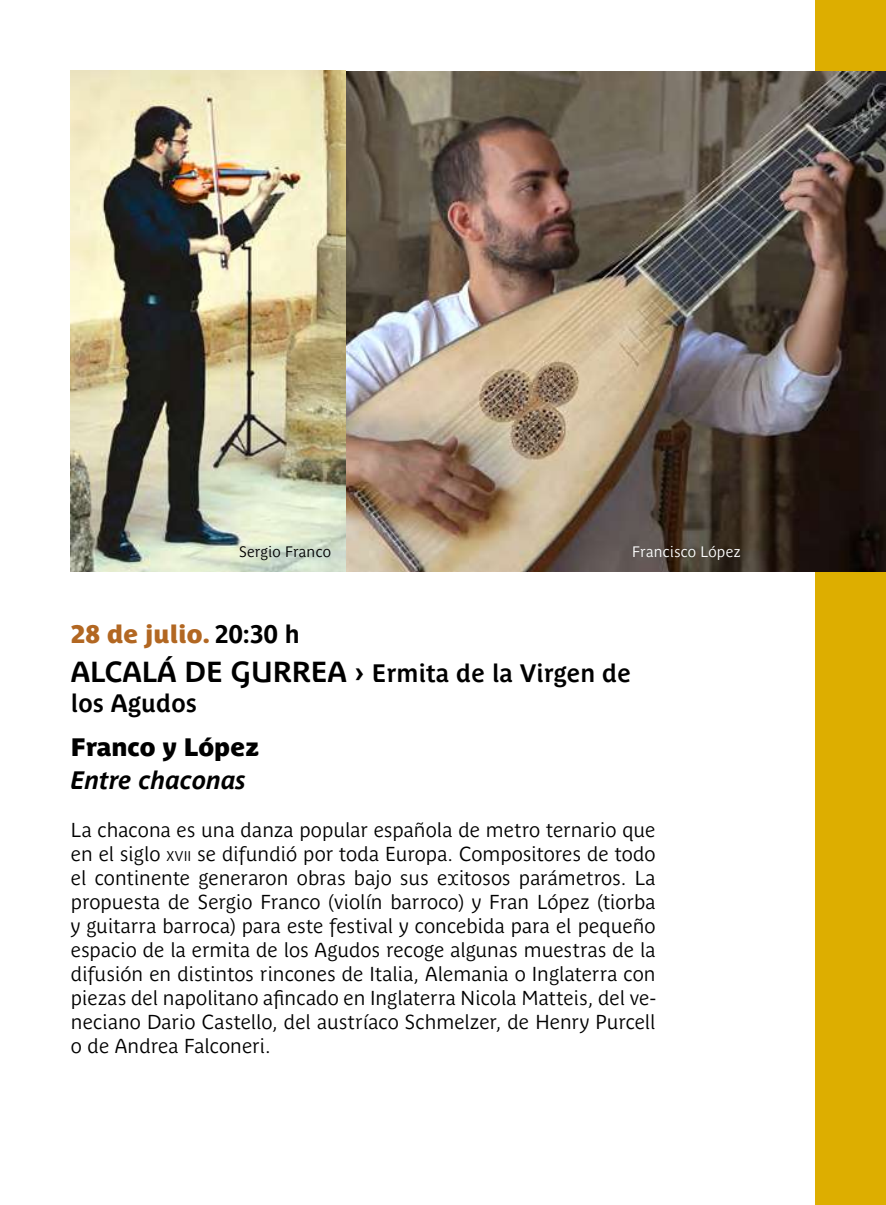
<style>
.page{position:relative;width:886px;height:1205px;background:#fff}
.page>*{position:absolute;margin:0;border:0;box-sizing:border-box;transform-origin:0 0}
.t1{font:700 25px/30px "Parisine Plus Std Gris";color:#000}
.t2{font:25px "Parisine Plus Std Sombre";color:#b26722}
.t3{font:italic 700 25px "Parisine Plus Std";color:#000}
.t4{font:25px "Parisine Plus Std Sombre";color:#000}
.t5{font:20px/24px "Parisine Plus Std Gris";color:#000;text-align:justify}
.t6{font:15px "Parisine Plus Std Gris";letter-spacing:.015em;color:#fff}
.t7{font:15px "Parisine Plus Std Gris";letter-spacing:.01em;color:#000}
.s1{font-family:"Parisine Plus Std";font-weight:700;color:#000}
.s2{font-size:28.75px}
.s3{font-size:14px}
</style>
<div class="page">
<div style="left:815px;top:0;width:71px;height:1205px;background:#ddae00"></div>
<img style="left:345px;top:71px;width:541px;height:500px">
<img style="left:71px;top:71px;width:274px;height:501px">
<p class="t7" style="left:239px;top:543px;width:93px">Sergio Franco</p>
<p class="t6" style="left:632px;top:543px;width:110px">Francisco López</p>
<p class="t2" style="left:71px;top:620px;width:230px">28 de julio. <span class="s1">20:30 h</span></p>
<p class="t1" style="left:71px;top:657px;width:562px"><span class="s2">ALCALÁ DE GURREA ›</span> Ermita de la Virgen de los Agudos</p>
<p class="t4" style="left:71px;top:732px;width:190px">Franco y López</p>
<p class="t3" style="left:71px;top:766px;width:176px">Entre chaconas</p>
<p class="t5" style="left:71px;top:818px;width:586px">La chacona es una danza popular española de metro ternario que en el siglo <span class="s3">xvii</span> se difundió por toda Europa. Compositores de todo el continente generaron obras bajo sus exitosos parámetros. La propuesta de Sergio Franco (violín barroco) y Fran López (tiorba y guitarra barroca) para este festival y concebida para el pequeño espacio de la ermita de los Agudos recoge algunas muestras de la difusión en distintos rincones de Italia, Alemania o Inglaterra con piezas del napolitano afincado en Inglaterra Nicola Matteis, del ve&shy;neciano Dario Castello, del austríaco Schmelzer, de Henry Purcell o de Andrea Falconeri.</p>
</div>
